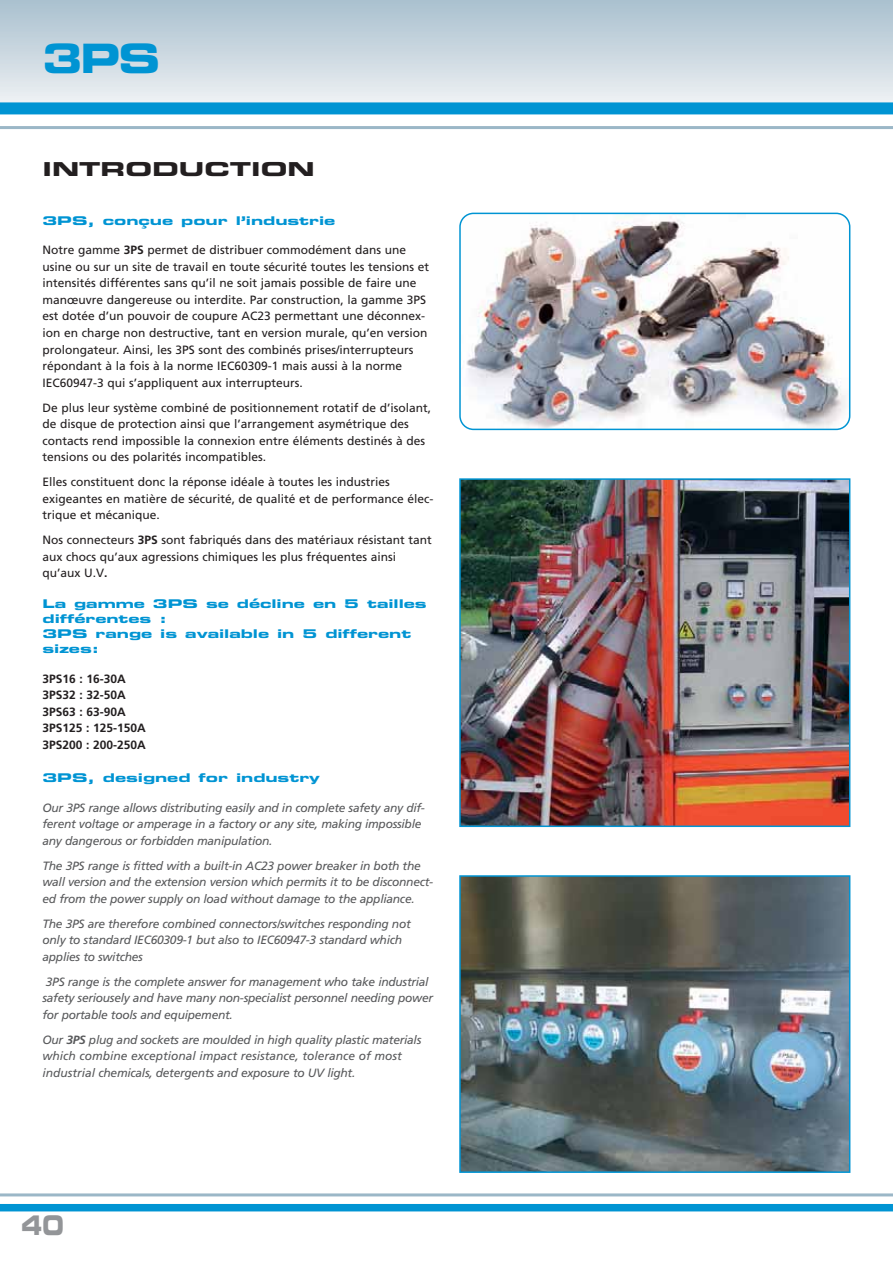
<style>
.page{position:relative;width:893px;height:1263px;background:#fff}
.page>*{position:absolute;margin:0;border:0;box-sizing:border-box;transform-origin:0 0}
.t1{font:40.5px "Eurostile LT Std Bold Ex 2";color:#0094d3}
.t2{font:27px "Eurostile LT Std Bold Ex 2";color:#939598;scale:.8 1}
.t3{font:19.2px "Eurostile LT Std Bold Ex 2";color:#231f20;scale:1.25 1}
.t4{font:12px/16.5px "Frutiger";color:#231f20}
.t5{font:italic 12px/16.5px "Frutiger";letter-spacing:-.025em;color:#58595b}
.t6{font:12px/15px "Eurostile LT Std Bold Ex 2";letter-spacing:-.005em;color:#0094d3;scale:1.25 1}
.t7{font:700 12px/16.5px "Frutiger";color:#231f20}
.s1{font-weight:700}
</style>
<div class="page">
<img style="left:462px;top:878px;width:385px;height:292px">
<div style="left:459px;top:875px;width:391px;height:298px;border:2px solid #0094d3"></div>
<img style="left:462px;top:481px;width:385px;height:343px">
<div style="left:459px;top:478px;width:391px;height:349px;border:2px solid #0094d3"></div>
<svg style="left:0;top:0;width:893px;height:115px;background:#cad7e0"></svg>
<div style="left:0;top:102px;width:893px;height:12px;background:#0094d3"></div>
<div style="left:0;top:1204px;width:893px;height:7px;background:#0094d3"></div>
<hr style="left:0;top:126px;width:893px;height:3px;background:#9bb7c7">
<hr style="left:0;top:1193px;width:893px;height:3px;background:#9bb7c7">
<img style="left:459px;top:213px;width:391px;height:217px">
<h1 class="t1" style="left:43px;top:39px;width:120px">3PS</h1>
<h3 class="t3" style="left:43px;top:160px;width:219px">INTRODUCTION</h3>
<p class="t6" style="left:43px;top:214px;width:236px">3PS, conçue pour l’industrie</p>
<p class="t4" style="left:43px;top:243px;width:388px">Notre gamme <span class="s1">3PS</span> permet de distribuer commodément dans une usine ou sur un site de travail en toute sécurité toutes les tensions et intensités différentes sans qu’il ne soit jamais possible de faire une manœuvre dangereuse ou interdite. Par construction, la gamme 3PS est dotée d’un pouvoir de coupure AC23 permettant une déconnex&shy;ion en charge non destructive, tant en version murale, qu’en version prolongateur. Ainsi, les 3PS sont des combinés prises/interrupteurs répondant à la fois à la norme IEC60309-1 mais aussi à la norme IEC60947-3 qui s’appliquent aux interrupteurs.</p>
<p class="t4" style="left:43px;top:400px;width:390px">De plus leur système combiné de positionnement rotatif de d’isolant, de disque de protection ainsi que l’arrangement asymétrique des contacts rend impossible la connexion entre éléments destinés à des tensions ou des polarités incompatibles.</p>
<p class="t4" style="left:43px;top:474px;width:392px">Elles constituent donc la réponse idéale à toutes les industries exigeantes en matière de sécurité, de qualité et de performance élec&shy;trique et mécanique.</p>
<p class="t4" style="left:43px;top:532px;width:391px">Nos connecteurs <span class="s1">3PS</span> sont fabriqués dans des matériaux résistant tant aux chocs qu’aux agressions chimiques les plus fréquentes ainsi qu’aux U.V<span class="s1">.</span></p>
<p class="t6" style="left:43px;top:597px;width:309px">La gamme 3PS se décline en 5 tailles différentes :<br>3PS range is available in 5 different sizes:</p>
<p class="t7" style="left:43px;top:671px;width:105px">3PS16 : 16-30A<br>3PS32 : 32-50A<br>3PS63 : 63-90A<br>3PS125 : 125-150A<br>3PS200 : 200-250A</p>
<p class="t6" style="left:43px;top:771px;width:223px">3PS, designed for industry</p>
<p class="t5" style="left:43px;top:800px;width:384px">Our 3PS range allows distributing easily and in complete safety any dif&shy;ferent voltage or amperage in a factory or any site, making impossible any dangerous or forbidden manipulation.</p>
<p class="t5" style="left:43px;top:858px;width:392px">The 3PS range is fitted with a built-in AC23 power breaker in both the wall version and the extension version which permits it to be disconnect&shy;ed from the power supply on load without damage to the appliance.</p>
<p class="t5" style="left:43px;top:916px;width:370px">The 3PS are therefore combined connectors/switches responding not only to standard IEC60309-1 but also to IEC60947-3 standard which applies to switches</p>
<p class="t5" style="left:43px;top:974px;width:392px">3PS range is the complete answer for management who take industrial safety seriousely and have many non-specialist personnel needing power for portable tools and equipement.</p>
<p class="t5" style="left:43px;top:1032px;width:380px">Our <span class="s1">3PS</span> plug and sockets are moulded in high quality plastic materials which combine exceptional impact resistance, tolerance of most industrial chemicals, detergents and exposure to UV light.</p>
<h2 class="t2" style="left:21px;top:1212px;width:55px">40</h2>
</div>
